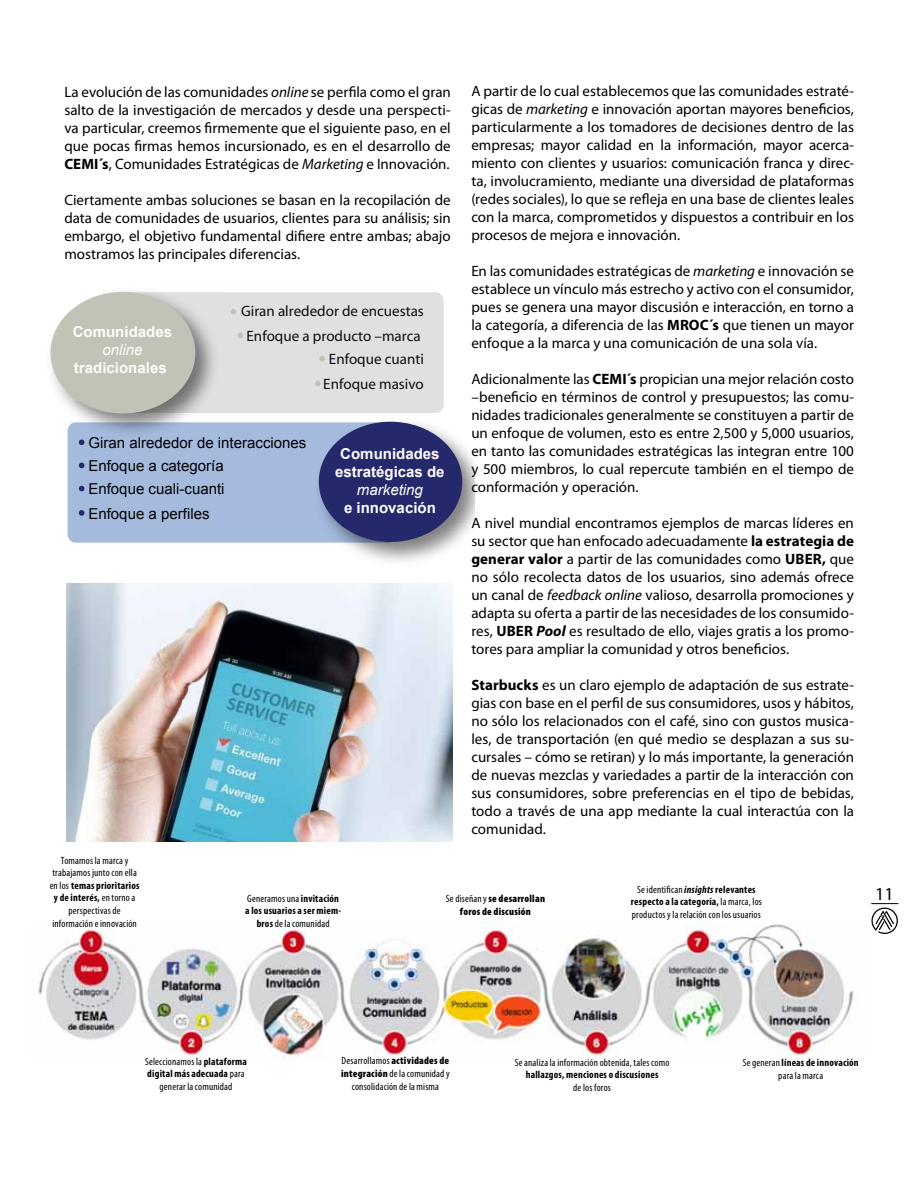
<style>
.page{position:relative;width:918px;height:1188px;background:#fff}
.page>*{position:absolute;margin:0;border:0;box-sizing:border-box;transform-origin:0 0}
.t1{font:18.15px "Myriad";color:#000}
.t2{font:15px/18px "Myriad Pro";color:#000;text-align:justify}
.t3{font:15px/23.2px "Arial";color:#000}
.t4{font:15px/24.6px "Myriad";color:#100f0f;text-align:center}
.t5{font:700 15px/18px "Arial";color:#fff;text-align:center}
.t6{font:italic 15px "Arial";color:#fff}
.t7{font:condensed 10.5px/12.6px "Myriad Pro";letter-spacing:.015em;color:#000;text-align:center}
.t8{font:700 condensed 10.5px/12.6px "Myriad Pro";letter-spacing:.02em;color:#000;text-align:center}
.t9{font:900 condensed 10.5px/12.6px "Myriad Pro";letter-spacing:.025em;color:#000;text-align:center}
.s1{font-style:italic}
.s2{font-weight:700}
.s3{font-weight:700;font-style:italic}
.s4{font-weight:400}
.s5{font-weight:900}
</style>
<div class="page">
<svg style="left:871px;top:903px;width:27px;height:31px"></svg>
<div style="left:110px;top:293px;width:333px;height:120px;background:#dee1e0;border-radius:8px"></div>
<img style="left:345px;top:411px;width:129px;height:151px">
<div style="left:319px;top:422px;width:143px;height:120px;background:#25296b;border-radius:50%"></div>
<img style="left:50px;top:291px;width:176px;height:153px">
<div style="left:51px;top:292px;width:144px;height:122px;background:#c2c2b6;border-radius:50%"></div>
<svg style="left:231px;top:309px;width:5px;height:6px"></svg>
<svg style="left:68px;top:422px;width:329px;height:121px"></svg>
<svg style="left:238px;top:333px;width:5px;height:5px"></svg>
<svg style="left:319px;top:356px;width:6px;height:5px"></svg>
<svg style="left:315px;top:381px;width:6px;height:5px"></svg>
<img style="left:66px;top:584px;width:387px;height:257px">
<img style="left:38px;top:922px;width:816px;height:136px">
<p class="t2" style="left:64px;top:83px;width:388px">La evolución de las comunidades <span class="s1">online</span> se perfila como el gran salto de la investigación de mercados y desde una perspecti&shy;va particular, creemos firmemente que el siguiente paso, en el que pocas firmas hemos incursionado, es en el desarrollo de <span class="s2">CEMI´s</span>, Comunidades Estratégicas de <span class="s1">Marketing</span> e Innovación.</p>
<p class="t2" style="left:64px;top:191px;width:388px">Ciertamente ambas soluciones se basan en la recopilación de data de comunidades de usuarios, clientes para su análisis; sin embargo, el objetivo fundamental difiere entre ambas; abajo mostramos las principales diferencias.</p>
<p class="t5" style="left:73px;top:323px;width:101px">Comunidades</p>
<p class="t6" style="left:102px;top:340px;width:42px">online</p>
<p class="t5" style="left:74px;top:359px;width:94px">tradicionales</p>
<p class="t4" style="left:241px;top:300px;width:184px">Giran alrededor de encuestas<br>Enfoque a producto –marca</p>
<p class="t4" style="left:323px;top:348px;width:102px">Enfoque cuanti<br>Enfoque masivo</p>
<p class="t3" style="left:88px;top:431px;width:220px">Giran alrededor de interacciones<br>Enfoque a categoría<br>Enfoque cuali-cuanti</p>
<p class="t3" style="left:88px;top:502px;width:123px">Enfoque a perfiles</p>
<p class="t5" style="left:335px;top:446px;width:111px">Comunidades estratégicas de</p>
<p class="t6" style="left:357px;top:480px;width:67px">marketing</p>
<p class="t5" style="left:344px;top:500px;width:93px">e innovación</p>
<p class="t2" style="left:471px;top:82px;width:384px">A partir de lo cual establecemos que las comunidades estraté&shy;gicas de <span class="s1">marketing</span> e innovación aportan mayores beneficios, particularmente a los tomadores de decisiones dentro de las empresas; mayor calidad en la información, mayor acerca&shy;miento con clientes y usuarios: comunicación franca y direc&shy;ta, involucramiento, mediante una diversidad de plataformas (redes sociales), lo que se refleja en una base de clientes leales con la marca, comprometidos y dispuestos a contribuir en los procesos de mejora e innovación.</p>
<p class="t2" style="left:471px;top:262px;width:384px">En las comunidades estratégicas de <span class="s1">marketing</span> e innovación se establece un vínculo más estrecho y activo con el consumidor, pues se genera una mayor discusión e interacción, en torno a la categoría, a diferencia de las <span class="s2">MROC´s</span> que tienen un mayor enfoque a la marca y una comunicación de una sola vía.</p>
<p class="t2" style="left:471px;top:370px;width:384px">Adicionalmente las <span class="s2">CEMI´s</span> propician una mejor relación costo –beneficio en términos de control y presupuestos; las comu&shy;nidades tradicionales generalmente se constituyen a partir de un enfoque de volumen, esto es entre 2,500 y 5,000 usuarios, en tanto las comunidades estratégicas las integran entre 100 y 500 miembros, lo cual repercute también en el tiempo de conformación y operación.</p>
<p class="t2" style="left:471px;top:514px;width:384px">A nivel mundial encontramos ejemplos de marcas líderes en su sector que han enfocado adecuadamente <span class="s2">la estrategia de generar valor</span> a partir de las comunidades como <span class="s2">UBER,</span> que no sólo recolecta datos de los usuarios, sino además ofrece un canal de <span class="s1">feedback online</span> valioso, desarrolla promociones y adapta su oferta a partir de las necesidades de los consumido&shy;res, <span class="s2">UBER</span> <span class="s3">Pool</span> es resultado de ello, viajes gratis a los promo&shy;tores para ampliar la comunidad y otros beneficios.</p>
<p class="t2" style="left:471px;top:676px;width:384px"><span class="s2">Starbucks</span> es un claro ejemplo de adaptación de sus estrate&shy;gias con base en el perfil de sus consumidores, usos y hábitos, no sólo los relacionados con el café, sino con gustos musica&shy;les, de transportación (en qué medio se desplazan a sus su&shy;cursales – cómo se retiran) y lo más importante, la generación de nuevas mezclas y variedades a partir de la interacción con sus consumidores, sobre preferencias en el tipo de bebidas, todo a través de una app mediante la cual interactúa con la comunidad.</p>
<p class="t7" style="left:50px;top:854px;width:91px">Tomamos la marca y trabajamos junto con ella en los <span class="s2">temas prioritarios y de interés,</span> en torno a perspectivas de información e innovación</p>
<p class="t8" style="left:245px;top:892px;width:97px"><span class="s4">Generamos una</span> invitación a los usuarios a ser miem&shy;bros <span class="s4">de la comunidad</span></p>
<p class="t9" style="left:446px;top:892px;width:101px"><span class="s4">Se diseñan y</span> se desarrollan foros de discusión</p>
<p class="t7" style="left:631px;top:883px;width:132px">Se identifican <span class="s3">insights</span> <span class="s2">relevantes respecto a la categoría,</span> la marca, los productos y la relación con los usuarios</p>
<p class="t1" style="left:875px;top:885px;width:20px">11</p>
<p class="t7" style="left:145px;top:1055px;width:103px">Seleccionamos la <span class="s2">plataforma digital más adecuada</span> para generar la comunidad</p>
<p class="t7" style="left:341px;top:1054px;width:110px">Desarrollamos <span class="s5">actividades de integración</span> de la comunidad y consolidación de la misma</p>
<p class="t7" style="left:515px;top:1056px;width:156px">Se analiza la información obtenida, tales como</p>
<p class="t8" style="left:526px;top:1068px;width:134px">hallazgos, menciones o discusiones</p>
<p class="t7" style="left:573px;top:1081px;width:39px">de los foros</p>
<p class="t7" style="left:743px;top:1056px;width:118px">Se generan <span class="s2">líneas de innovación </span>para la marca</p>
</div>
